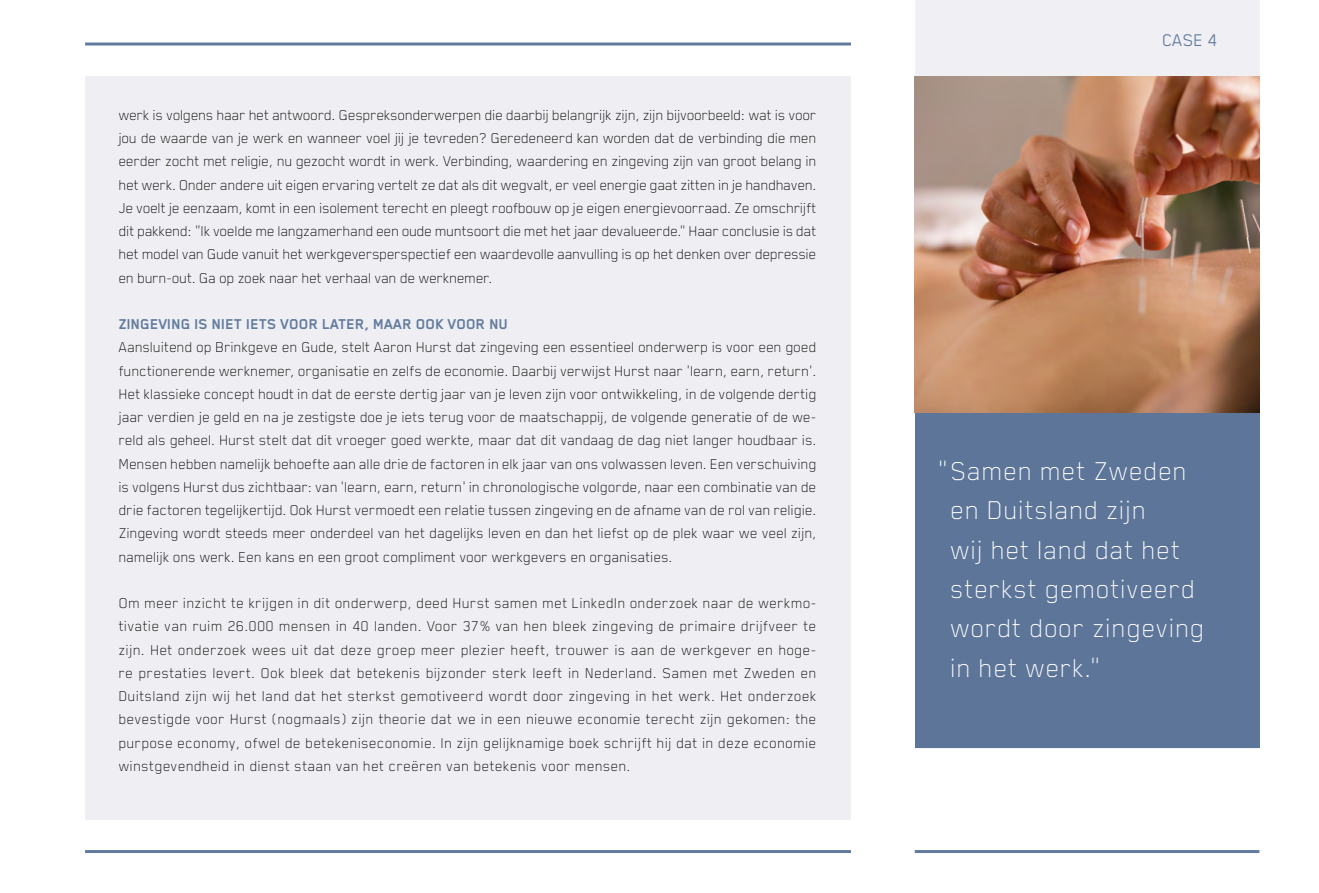
<style>
.page{position:relative;width:1319px;height:893px;background:#fff}
.page>*{position:absolute;margin:0;border:0;box-sizing:border-box;transform-origin:0 0}
.t1{font:100 30px/39.5px "Blender Pro";letter-spacing:.02em;color:#fff}
.t2{font:19.5px "Blender Pro";color:#627b9e}
.t3{font:100 16.5px/23.2px "Blender Pro";color:#000;text-align:justify}
.t4{font:700 16.5px "Blender Pro";color:#627b9e}
</style>
<div class="page">
<div style="left:914px;top:412px;width:345px;height:336px;background:#627b9e"></div>
<div style="left:85px;top:77px;width:765px;height:743px;background:#efeff3"></div>
<div style="left:914px;top:0;width:345px;height:77px;background:#f0f0f4"></div>
<hr style="left:85px;top:850px;width:765px;height:3px;background:#627b9e">
<hr style="left:85px;top:43px;width:765px;height:3px;background:#627b9e">
<hr style="left:914px;top:850px;width:345px;height:3px;background:#627b9e">
<img style="left:914px;top:77px;width:345px;height:335px">
<p class="t3" style="left:119px;top:103px;width:699px">werk is volgens haar het antwoord. Gespreksonderwerpen die daarbij belangrijk zijn, zijn bijvoorbeeld: wat is voor jou de waarde van je werk en wanneer voel jij je tevreden? Geredeneerd kan worden dat de verbinding die men eerder zocht met religie, nu gezocht wordt in werk. Verbinding, waardering en zingeving zijn van groot belang in het werk. Onder andere uit eigen ervaring vertelt ze dat als dit wegvalt, er veel energie gaat zitten in je handhaven.<br>Je voelt je eenzaam, komt in een isolement terecht en pleegt roofbouw op je eigen energievoorraad. Ze omschrijft dit pakkend: “Ik voelde me langzamerhand een oude muntsoort die met het jaar devalueerde.” Haar conclusie is dat het model van Gude vanuit het werkgeversperspectief een waardevolle aanvulling is op het denken over depressie en burn-out. Ga op zoek naar het verhaal van de werknemer.</p>
<p class="t4" style="left:119px;top:315px;width:391px">ZINGEVING IS NIET IETS VOOR LATER, MAAR OOK VOOR NU</p>
<p class="t3" style="left:119px;top:335px;width:699px">Aansluitend op Brinkgeve en Gude, stelt Aaron Hurst dat zingeving een essentieel onderwerp is voor een goed functionerende werknemer, organisatie en zelfs de economie. Daarbij verwijst Hurst naar ‘learn, earn, return’.<br>Het klassieke concept houdt in dat de eerste dertig jaar van je leven zijn voor ontwikkeling, in de volgende dertig jaar verdien je geld en na je zestigste doe je iets terug voor de maatschappij, de volgende generatie of de we&shy;reld als geheel. Hurst stelt dat dit vroeger goed werkte, maar dat dit vandaag de dag niet langer houdbaar is.<br>Mensen hebben namelijk behoefte aan alle drie de factoren in elk jaar van ons volwassen leven. Een verschuiving is volgens Hurst dus zichtbaar: van ‘learn, earn, return’ in chronologische volgorde, naar een combinatie van de drie factoren tegelijkertijd. Ook Hurst vermoedt een relatie tussen zingeving en de afname van de rol van religie.<br>Zingeving wordt steeds meer onderdeel van het dagelijks leven en dan het liefst op de plek waar we veel zijn, namelijk ons werk. Een kans en een groot compliment voor werkgevers en organisaties.</p>
<p class="t3" style="left:119px;top:591px;width:699px">Om meer inzicht te krijgen in dit onderwerp, deed Hurst samen met LinkedIn onderzoek naar de werkmo&shy;tivatie van ruim 26.000 mensen in 40 landen. Voor 37% van hen bleek zingeving de primaire drijfveer te zijn. Het onderzoek wees uit dat deze groep meer plezier heeft, trouwer is aan de werkgever en hoge&shy;re prestaties levert. Ook bleek dat betekenis bijzonder sterk leeft in Nederland. Samen met Zweden en Duitsland zijn wij het land dat het sterkst gemotiveerd wordt door zingeving in het werk. Het onderzoek bevestigde voor Hurst (nogmaals) zijn theorie dat we in een nieuwe economie terecht zijn gekomen: the purpose economy, ofwel de betekeniseconomie. In zijn gelijknamige boek schrijft hij dat in deze economie winstgevendheid in dienst staan van het creëren van betekenis voor mensen.</p>
<p class="t2" style="left:1162px;top:29px;width:57px">CASE 4</p>
<p class="t1" style="left:951px;top:450px;width:255px;text-indent:-13px">“Samen met Zweden en Duitsland zijn<br>wij het land dat het sterkst gemotiveerd wordt door zingeving in het werk.”</p>
</div>
